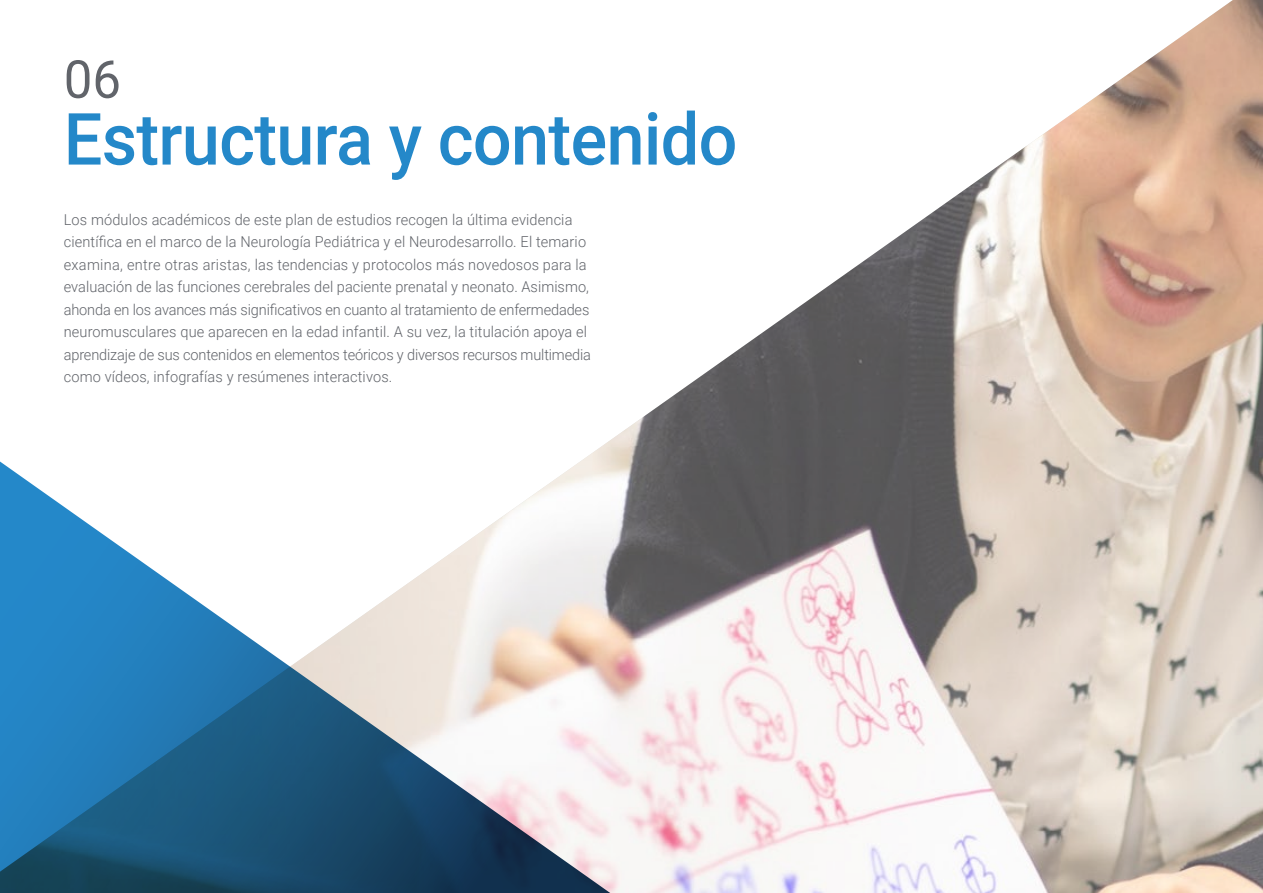
<style>
.page{position:relative;width:1263px;height:893px;background:#fff}
.page>*{position:absolute;margin:0;border:0;box-sizing:border-box;transform-origin:0 0}
.t1{font:500 72px "Roboto";letter-spacing:-.01em;color:#2488c9;scale:.95 1}
.t2{font:52.5px "Roboto";color:#61646a}
.t3{font:300 15px/22.5px "Roboto";letter-spacing:.01em;color:#61646a}
</style>
<div class="page">
<img style="left:602px;top:0;width:661px;height:893px">
<svg style="left:0;top:446px;width:640px;height:447px"></svg>
<h2 class="t2" style="left:64px;top:42px;width:59px">06</h2>
<h1 class="t1" style="left:64px;top:89px;width:711px">Estructura y contenido</h1>
<p class="t3" style="left:64px;top:207px;width:529px">Los módulos académicos de este plan de estudios recogen la última evidencia científica en el marco de la Neurología Pediátrica y el Neurodesarrollo. El temario examina, entre otras aristas, las tendencias y protocolos más novedosos para la evaluación de las funciones cerebrales del paciente prenatal y neonato. Asimismo, ahonda en los avances más significativos en cuanto al tratamiento de enfermedades neuromusculares que aparecen en la edad infantil. A su vez, la titulación apoya el aprendizaje de sus contenidos en elementos teóricos y diversos recursos multimedia como vídeos, infografías y resúmenes interactivos.</p>
</div>
